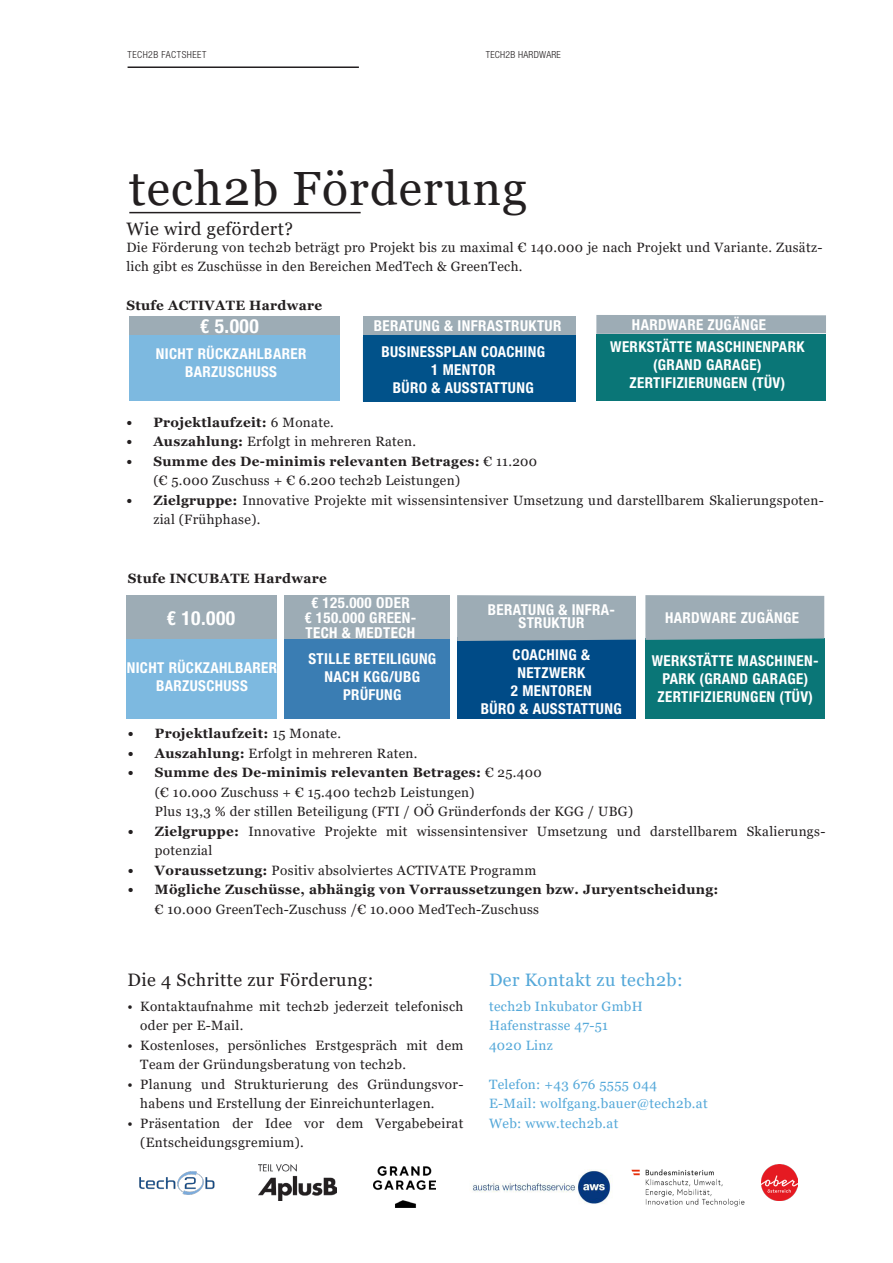
<style>
.page{position:relative;width:893px;height:1263px;background:#fff}
.page>*{position:absolute;margin:0;border:0;box-sizing:border-box;transform-origin:0 0}
.Headline{font:48px "Georgia";letter-spacing:.025em;color:#231f20}
.Euro-Zahlen{font:700 condensed 19.5px "Helvetica Neue LT Pro";letter-spacing:.025em;color:#fff}
.Factsheet_Subheadline{font:18px "Georgia";letter-spacing:.025em;color:#231f20}
.Factsheet_Subheadline-2{font:18px "Georgia";letter-spacing:.025em;color:#54a8d9}
.kopfzeile{font:700 condensed 15px/18px "Helvetica Neue LT Pro";letter-spacing:.025em;color:#fff;text-align:center}
.Euro-Zahlen-2{font:700 condensed 15px/15px "Helvetica Neue LT Pro";letter-spacing:.025em;color:#fff}
.Fließtext{font:13.5px/19.5px "Georgia";letter-spacing:.025em;color:#231f20}
.Fließtext-2{font:700 13.5px/19.5px "Georgia";letter-spacing:.025em;color:#231f20}
.Fließtext-3{font:13.5px "Georgia";letter-spacing:.025em;color:#54a8d9}
.kopfzeile_Linie{font:300 condensed 9.75px "Helvetica Neue LT Pro";letter-spacing:.05em;color:#231f20}
.kopfzeile-2{font:300 condensed 9.75px "Helvetica Neue LT Pro";letter-spacing:.025em;color:#231f20}
.s1{font-weight:400}
.s2{font-weight:700}
</style>
<div class="page">
<hr style="left:129px;top:212px;width:232px;height:1px;background:#231f20">
<hr style="left:128px;top:66px;width:231px;height:2px;background:#231f20">
<img style="left:139px;top:1171px;width:76px;height:24px">
<img style="left:259px;top:1164px;width:77px;height:37px">
<div style="left:129px;top:316px;width:211px;height:19px;background:#9dacb5"></div>
<div style="left:129px;top:335px;width:211px;height:65px;background:#7db9e0"></div>
<div style="left:363px;top:316px;width:213px;height:19px;background:#9dacb5"></div>
<div style="left:363px;top:335px;width:213px;height:66px;background:#01528a"></div>
<img style="left:472px;top:1169px;width:139px;height:35px">
<img style="left:631px;top:1169px;width:114px;height:38px">
<img style="left:762px;top:1164px;width:36px;height:37px">
<svg style="left:596px;top:315px;width:230px;height:19px;background:#a0aeb7"></svg>
<div style="left:596px;top:334px;width:230px;height:66px;background:#0a7677"></div>
<img style="left:374px;top:1167px;width:62px;height:41px">
<div style="left:284px;top:637px;width:166px;height:82px;background:#3a7db3"></div>
<div style="left:127px;top:637px;width:150px;height:82px;background:#7db9e0"></div>
<div style="left:457px;top:637px;width:178px;height:82px;background:#004b87"></div>
<div style="left:646px;top:638px;width:179px;height:81px;background:#0a7677"></div>
<div style="left:284px;top:595px;width:166px;height:44px;background:#9dacb5"></div>
<div style="left:126px;top:595px;width:151px;height:43px;background:#9dacb5"></div>
<div style="left:457px;top:595px;width:179px;height:46px;background:#9dacb5"></div>
<div style="left:645px;top:595px;width:179px;height:45px;background:#9dacb5"></div>
<p class="kopfzeile_Linie" style="left:128px;top:49px;width:80px">TECH2B FACTSHEET</p>
<p class="kopfzeile-2" style="left:486px;top:49px;width:77px">TECH2B HARDWARE</p>
<p class="Headline" style="left:129px;top:160px;width:399px">tech2b Förderung</p>
<p class="Factsheet_Subheadline" style="left:126px;top:218px;width:168px">Wie wird gefördert?</p>
<p class="Fließtext" style="left:126px;top:237px;width:697px">Die Förderung von tech2b beträgt pro Projekt bis zu maximal € 140.000 je nach Projekt und Variante. Zusätz&shy;lich gibt es Zuschüsse in den Bereichen MedTech &amp; GreenTech.</p>
<p class="Fließtext-2" style="left:126px;top:296px;width:197px">Stufe ACTIVATE Hardware</p>
<p class="Euro-Zahlen" style="left:200px;top:315px;width:61px">€ 5.000</p>
<p class="kopfzeile" style="left:156px;top:345px;width:152px">NICHT RÜCKZAHLBARER<br>BARZUSCHUSS</p>
<p class="kopfzeile" style="left:374px;top:317px;width:189px">BERATUNG &amp; INFRASTRUKTUR</p>
<p class="kopfzeile" style="left:381px;top:342px;width:165px">BUSINESSPLAN COACHING</p>
<p class="kopfzeile" style="left:431px;top:360px;width:66px">1 MENTOR</p>
<p class="kopfzeile" style="left:393px;top:378px;width:142px">BÜRO &amp; AUSSTATTUNG</p>
<p class="kopfzeile" style="left:632px;top:316px;width:136px">HARDWARE ZUGÄNGE</p>
<p class="kopfzeile" style="left:610px;top:338px;width:196px">WERKSTÄTTE MASCHINENPARK (GRAND GARAGE)</p>
<p class="kopfzeile" style="left:630px;top:374px;width:157px">ZERTIFIZIERUNGEN (TÜV)</p>
<p class="Fließtext-2" style="left:126px;top:412px;width:209px">• Projektlaufzeit: <span class="s1">6 Monate.</span></p>
<p class="Fließtext" style="left:126px;top:432px;width:291px"><span class="s2">• Auszahlung:</span> Erfolgt in mehreren Raten.</p>
<p class="Fließtext" style="left:153px;top:452px;width:385px;text-indent:-27px"><span class="s2">• Summe des De-minimis relevanten Betrages:</span> € 11.200 (€ 5.000 Zuschuss + € 6.200 tech2b Leistungen)</p>
<p class="Fließtext" style="left:153px;top:491px;width:672px;text-indent:-27px"><span class="s2">• Zielgruppe:</span> Innovative Projekte mit wissensintensiver Umsetzung und darstellbarem Skalierungspoten&shy;zial (Frühphase).</p>
<p class="Fließtext-2" style="left:128px;top:568px;width:201px">Stufe INCUBATE Hardware</p>
<p class="Euro-Zahlen-2" style="left:311px;top:595px;width:100px">€ 125.000 ODER</p>
<p class="Euro-Zahlen-2" style="left:304px;top:610px;width:114px">€ 150.000 GREEN-<br>TECH &amp; MEDTECH</p>
<p class="Euro-Zahlen" style="left:166px;top:606px;width:70px">€ 10.000</p>
<p class="kopfzeile" style="left:488px;top:603px;width:129px;line-height:13.4px">BERATUNG &amp; INFRA-<br>STRUKTUR</p>
<p class="kopfzeile" style="left:665px;top:608px;width:136px">HARDWARE ZUGÄNGE</p>
<p class="kopfzeile" style="left:513px;top:645px;width:79px">COACHING &amp;</p>
<p class="kopfzeile" style="left:517px;top:663px;width:69px">NETZWERK</p>
<p class="kopfzeile" style="left:511px;top:681px;width:82px">2 MENTOREN</p>
<p class="kopfzeile" style="left:481px;top:699px;width:142px">BÜRO &amp; AUSSTATTUNG</p>
<p class="kopfzeile" style="left:127px;top:659px;width:152px">NICHT RÜCKZAHLBARER<br>BARZUSCHUSS</p>
<p class="kopfzeile" style="left:652px;top:651px;width:168px">WERKSTÄTTE MASCHINEN-<br>PARK (GRAND GARAGE)</p>
<p class="kopfzeile" style="left:658px;top:687px;width:157px">ZERTIFIZIERUNGEN (TÜV)</p>
<p class="kopfzeile" style="left:308px;top:650px;width:129px">STILLE BETEILIGUNG<br>NACH KGG/UBG</p>
<p class="kopfzeile" style="left:343px;top:686px;width:60px">PRÜFUNG</p>
<p class="Fließtext-2" style="left:128px;top:724px;width:215px">• Projektlaufzeit: <span class="s1">15 Monate.</span></p>
<p class="Fließtext" style="left:128px;top:744px;width:291px"><span class="s2">• Auszahlung:</span> Erfolgt in mehreren Raten.</p>
<p class="Fließtext" style="left:155px;top:763px;width:480px;text-indent:-27px"><span class="s2">• Summe des De-minimis relevanten Betrages:</span> € 25.400<br>(€ 10.000 Zuschuss + € 15.400 tech2b Leistungen)<br>Plus 13,3 % der stillen Beteiligung (FTI / OÖ Gründerfonds der KGG / UBG)</p>
<p class="Fließtext" style="left:155px;top:822px;width:672px;text-indent:-27px"><span class="s2">• Zielgruppe:</span> Innovative Projekte mit wissensintensiver Umsetzung und darstellbarem Skalierungs&shy;potenzial</p>
<p class="Fließtext" style="left:128px;top:860px;width:410px"><span class="s2">• Voraussetzung:</span> Positiv absolviertes ACTIVATE Programm</p>
<p class="Fließtext-2" style="left:155px;top:880px;width:565px;text-indent:-27px">• Mögliche Zuschüsse, abhängig von Vorraussetzungen bzw. Juryentscheidung: <span class="s1">€ 10.000 GreenTech-Zuschuss /€ 10.000 MedTech-Zuschuss</span></p>
<p class="Factsheet_Subheadline" style="left:128px;top:968px;width:247px">Die 4 Schritte zur Förderung:</p>
<p class="Fließtext" style="left:140px;top:997px;width:325px;text-indent:-13px">• Kontaktaufnahme mit tech2b jederzeit telefonisch oder per E-Mail.</p>
<p class="Fließtext" style="left:140px;top:1036px;width:325px;text-indent:-13px">• Kostenloses, persönliches Erstgespräch mit dem<br>Team der Gründungsberatung von tech2b.</p>
<p class="Fließtext" style="left:140px;top:1075px;width:325px;text-indent:-13px">• Planung und Strukturierung des Gründungsvor&shy;habens und Erstellung der Einreichunterlagen.</p>
<p class="Fließtext" style="left:140px;top:1114px;width:325px;text-indent:-13px">• Präsentation der Idee vor dem Vergabebeirat (Entscheidungsgremium).</p>
<p class="Factsheet_Subheadline-2" style="left:489px;top:968px;width:195px">Der Kontakt zu tech2b:</p>
<p class="Fließtext-3" style="left:489px;top:998px;width:155px">tech2b Inkubator GmbH</p>
<p class="Fließtext-3" style="left:489px;top:1018px;width:121px">Hafenstrasse 47-51</p>
<p class="Fließtext-3" style="left:489px;top:1037px;width:65px">4020 Linz</p>
<p class="Fließtext-3" style="left:489px;top:1076px;width:170px">Telefon: +43 676 5555 044</p>
<p class="Fließtext-3" style="left:489px;top:1095px;width:220px">E-Mail: wolfgang.bauer@tech2b.at</p>
<p class="Fließtext-3" style="left:489px;top:1115px;width:131px">Web: www.tech2b.at</p>
</div>
